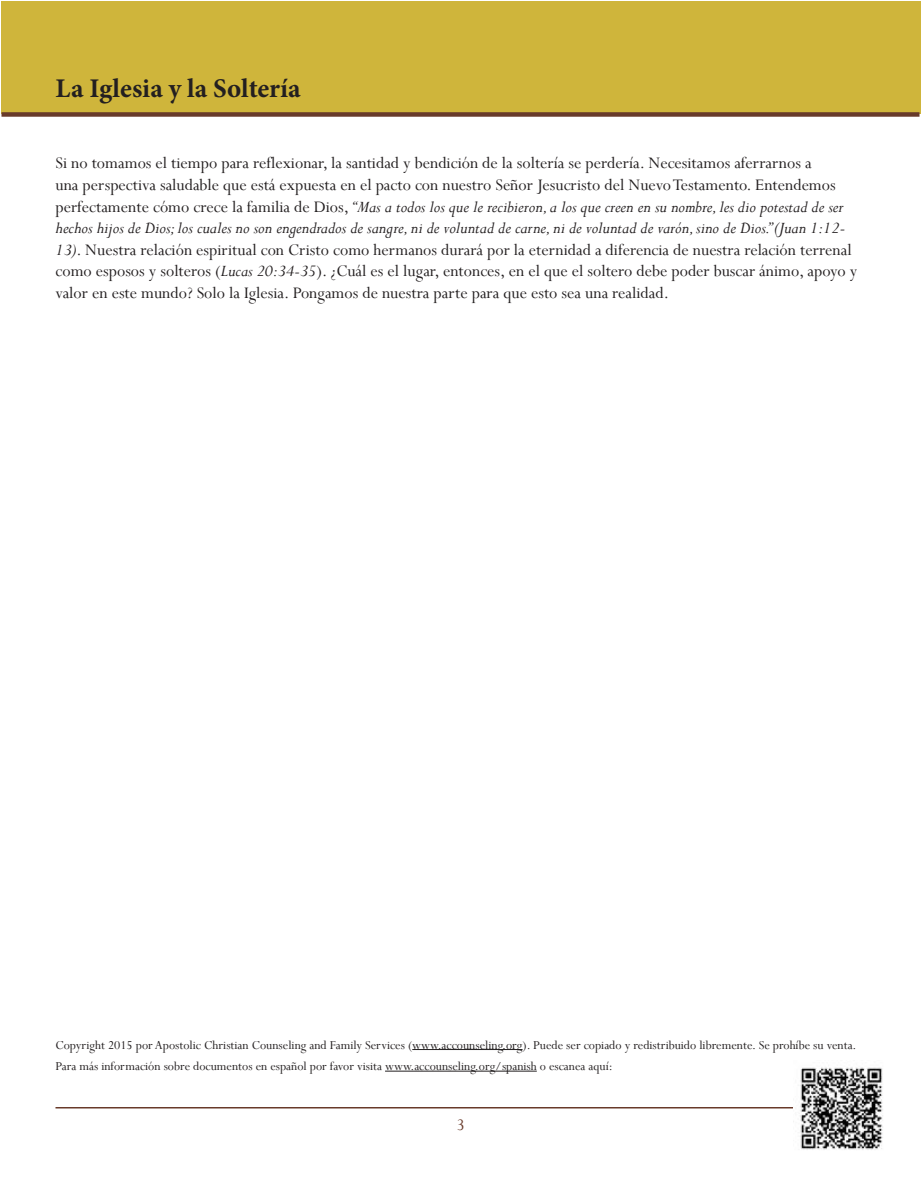
<style>
.page{position:relative;width:921px;height:1191px;background:#fff}
.page>*{position:absolute;margin:0;border:0;box-sizing:border-box;transform-origin:0 0}
.t1{font:700 27px "Minion Pro";color:#231f20}
.Endnote_Text{font:18px/21.6px "Perpetua";color:#231f20}
.t2{font:18px "Perpetua";color:#683a2a}
.Sub_Headers__A__B__C{font:13.5px/21.6px "Perpetua";color:#231f20}
.s1{font-style:italic}
</style>
<div class="page">
<div style="left:2px;top:2px;width:919px;height:112px;background:#cfb53b"></div>
<hr style="left:56px;top:1107px;width:810px;height:1px;background:#683a2a">
<div style="left:2px;top:112px;width:918px;height:5px;background:#683a2a"></div>
<hr style="left:412px;top:1049px;width:111px;height:1px;background:#231f20">
<hr style="left:385px;top:1071px;width:152px;height:1px;background:#231f20">
<img style="left:793px;top:1067px;width:90px;height:83px">
<h1 class="t1" style="left:56px;top:69px;width:247px">La Iglesia y la Soltería</h1>
<p class="Endnote_Text" style="left:56px;top:152px;width:803px">Si no tomamos el tiempo para reflexionar, la santidad y bendición de la soltería se perdería. Necesitamos aferrarnos a<br>una perspectiva saludable que está expuesta en el pacto con nuestro Señor Jesucristo del Nuevo Testamento. Entendemos perfectamente cómo crece la familia de Dios, <span class="s1">“Mas a todos los que le recibieron, a los que creen en su nombre, les dio potestad de ser hechos hijos de Dios; los cuales no son engendrados de sangre, ni de voluntad de carne, ni de voluntad de varón, sino de Dios.” (Juan 1:12- 13)</span>. Nuestra relación espiritual con Cristo como hermanos durará por la eternidad a diferencia de nuestra relación terrenal como esposos y solteros (<span class="s1">Lucas 20:34-35</span>). ¿Cuál es el lugar, entonces, en el que el soltero debe poder buscar ánimo, apoyo y valor en este mundo? Solo la Iglesia. Pongamos de nuestra parte para que esto sea una realidad.</p>
<p class="Sub_Headers__A__B__C" style="left:56px;top:1034px;width:803px">Copyright 2015 por Apostolic Christian Counseling and Family Services (www.accounseling.org). Puede ser copiado y redistribuido libremente. Se prohíbe su venta.<br>Para más información sobre documentos en español por favor visita www.accounseling.org/spanish o escanea aquí:</p>
<p class="t2" style="left:456px;top:1114px;width:10px">3</p>
</div>
